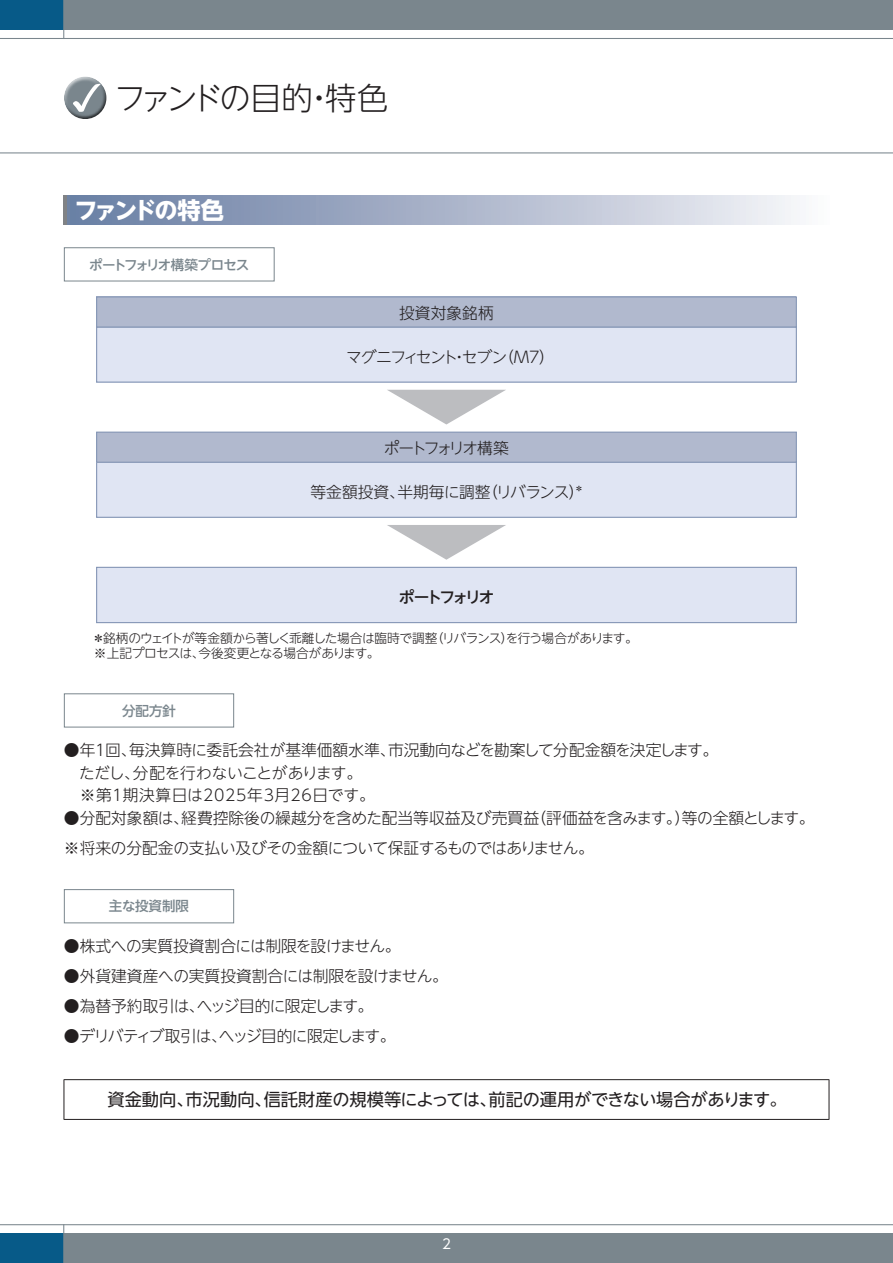
<style>
.page{position:relative;width:893px;height:1263px;background:#fff}
.page>*{position:absolute;margin:0;border:0;box-sizing:border-box;transform-origin:0 0}
.t1{font:300 31.5px "UD Shin Go NT Pro";letter-spacing:-.11em;color:#231f20}
.t2{font:700 23.25px "UD Shin Go NT Pro";letter-spacing:-.125em;color:#fff}
.t3{font:17.25px "UD Shin Go NT Pro";letter-spacing:-.015em;color:#231f20}
.t4{font:300 15.75px/30px "UD Shin Go NT Pro";letter-spacing:-.02em;color:#231f20}
.t5{font:300 15.75px/22.5px "UD Shin Go NT Pro";color:#231f20}
.t6{font:300 15.75px "UD Shin Go NT Pro";letter-spacing:-.06em;color:#231f20}
.t7{font:300 15.75px "UD Shin Go NT Pro";letter-spacing:-.095em;color:#231f20}
.t8{font:300 15.75px "UD Shin Go NT Pro";letter-spacing:-.165em;color:#231f20}
.t9{font:500 15.75px "UD Shin Go NT Pro";letter-spacing:-.17em;color:#231f20}
.t10{font:500 13.5px "UD Shin Go NT Pro";letter-spacing:-.065em;color:#7a868d}
.t11{font:500 13.5px "UD Shin Go NT Pro";letter-spacing:-.03em;color:#7a868d}
.t12{font:13.5px "UD Shin Go NT Pro";color:#fff}
.t13{font:300 12.75px/15px "UD Shin Go NT Pro";letter-spacing:-.065em;color:#231f20}
</style>
<div class="page">
<div style="left:64px;top:0;width:829px;height:30px;background:#7a868d"></div>
<div style="left:64px;top:1233px;width:829px;height:30px;background:#7a868d"></div>
<hr style="left:0;top:38px;width:893px;height:1px;background:#7a868d">
<hr style="left:0;top:152px;width:893px;height:1px;background:#7a868d">
<hr style="left:0;top:1224px;width:893px;height:1px;background:#7a868d">
<div style="left:0;top:0;width:64px;height:30px;background:#075a88"></div>
<div style="left:0;top:1233px;width:64px;height:30px;background:#075a88"></div>
<hr style="left:63px;top:0;width:1px;height:39px;background:#7a868d">
<hr style="left:63px;top:1224px;width:1px;height:39px;background:#7a868d">
<div style="left:64px;top:196px;width:765px;height:29px;background:linear-gradient(to right,#6479a0,#f6f5f9)"></div>
<div style="left:64px;top:247px;width:211px;height:34px;border:1px solid #7a868d"></div>
<div style="left:97px;top:567px;width:699px;height:56px;background:#e0e5f3"></div>
<div style="left:96px;top:567px;width:701px;height:56px;border:1px solid #8697b6"></div>
<div style="left:97px;top:462px;width:699px;height:55px;background:#e0e5f3"></div>
<div style="left:96px;top:462px;width:701px;height:56px;border:1px solid #8697b6"></div>
<div style="left:97px;top:432px;width:699px;height:30px;background:#b1b9ce"></div>
<div style="left:96px;top:432px;width:701px;height:31px;border:1px solid #8697b6"></div>
<svg style="left:387px;top:525px;width:119px;height:35px"></svg>
<div style="left:97px;top:327px;width:699px;height:55px;background:#e0e5f3"></div>
<div style="left:96px;top:326px;width:701px;height:57px;border:1px solid #8697b6"></div>
<div style="left:97px;top:297px;width:699px;height:30px;background:#b1b9ce"></div>
<div style="left:96px;top:296px;width:701px;height:32px;border:1px solid #8697b6"></div>
<svg style="left:387px;top:390px;width:119px;height:34px"></svg>
<div style="left:64px;top:693px;width:170px;height:34px;border:1px solid #7a868d"></div>
<div style="left:64px;top:889px;width:170px;height:34px;border:1px solid #7a868d"></div>
<hr style="left:64px;top:1079px;width:765px;height:1px;background:#231f20">
<hr style="left:64px;top:1080px;width:1px;height:39px;background:#231f20">
<hr style="left:829px;top:1080px;width:1px;height:39px;background:#231f20">
<hr style="left:64px;top:1119px;width:765px;height:1px;background:#231f20">
<div style="left:64px;top:76px;width:43px;height:34px;background:#fff;opacity:.75"></div>
<div style="left:64px;top:83px;width:44px;height:38px;background:#231f20;opacity:.75"></div>
<h1 class="t1" style="left:114px;top:72px;width:275px">ファンドの目的・特色</h1>
<h2 class="t2" style="left:74px;top:191px;width:151px">ファンドの特色</h2>
<p class="t10" style="left:89px;top:253px;width:162px">ポートフォリオ構築プロセス</p>
<p class="t4" style="left:399px;top:298px;width:96px">投資対象銘柄</p>
<p class="t7" style="left:346px;top:344px;width:210px">マグニフィセント・セブン（M７）</p>
<p class="t8" style="left:384px;top:436px;width:127px">ポートフォリオ構築</p>
<p class="t5" style="left:310px;top:480px;width:275px">等金額投資、半期毎に調整（リバランス）<sup>＊</sup></p>
<p class="t9" style="left:399px;top:584px;width:97px">ポートフォリオ</p>
<p class="t13" style="left:92px;top:631px;width:547px">＊銘柄のウェイトが等金額から著しく乖離した場合は臨時で調整（リバランス）を行う場合があります。※上記プロセスは、今後変更となる場合があります。</p>
<p class="t11" style="left:122px;top:699px;width:55px">分配方針</p>
<p class="t5" style="left:79px;top:738px;width:641px;text-indent:-15px">●年１回、毎決算時に委託会社が基準価額水準、市況動向などを勘案して分配金額を決定します。ただし、分配を行わないことがあります。<br>※第１期決算日は2025年3月26日です。</p>
<p class="t4" style="left:64px;top:802px;width:752px">●分配対象額は、経費控除後の繰越分を含めた配当等収益及び売買益（評価益を含みます。）等の全額とします。※将来の分配金の支払い及びその金額について保証するものではありません。</p>
<p class="t11" style="left:109px;top:895px;width:82px">主な投資制限</p>
<p class="t4" style="left:64px;top:930px;width:338px">●株式への実質投資割合には制限を設けません。</p>
<p class="t4" style="left:64px;top:960px;width:386px">●外貨建資産への実質投資割合には制限を設けません。</p>
<p class="t4" style="left:64px;top:990px;width:311px">●為替予約取引は、ヘッジ目的に限定します。</p>
<p class="t6" style="left:64px;top:1023px;width:333px">●デリバティブ取引は、ヘッジ目的に限定します。</p>
<p class="t3" style="left:107px;top:1085px;width:681px">資金動向、市況動向、信託財産の規模等によっては、前記の運用ができない場合があります。</p>
<p class="t12" style="left:442px;top:1233px;width:10px">2</p>
</div>
